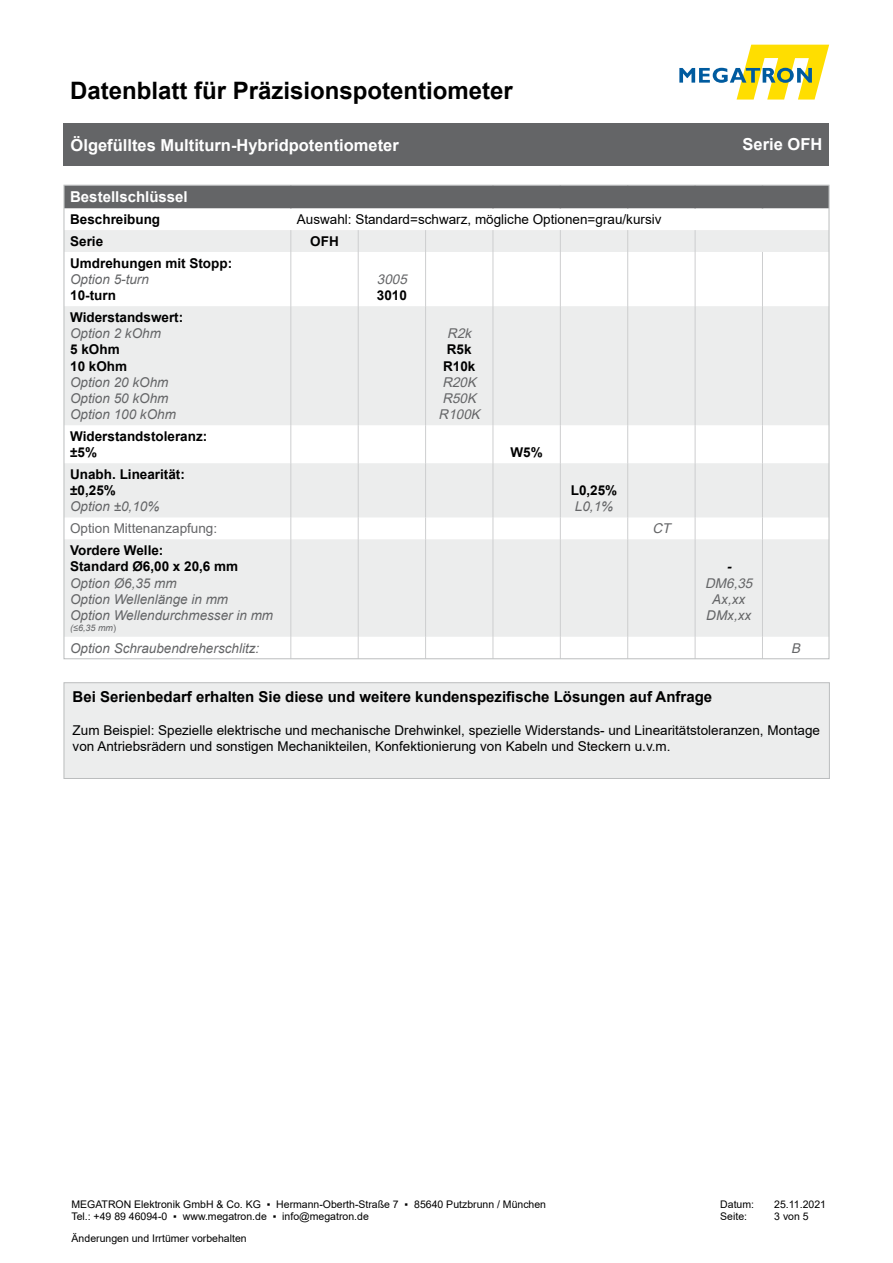
<style>
.page{position:relative;width:893px;height:1263px;background:#fff}
.page>*{position:absolute;margin:0;border:0;box-sizing:border-box;transform-origin:0 0}
.t1{font:700 24px "Arial";color:#000}
.t2{font:700 16.5px "Arial";color:#fff}
.t3{font:700 15px "Arial";color:#000}
.t4{font:700 15px "Arial";color:#fff}
.t5{font:13.5px/16.2px "Arial";color:#000}
.t6{font:italic 13.5px "Arial";color:#646567}
.t7{font:700 13.5px "Arial";color:#000}
.t8{font:italic 13.5px "Arial";color:#646567}
.t9{font:13.5px "Arial";color:#646567}
.t10{font:italic 700 13.5px "Arial";color:#000}
.t11{font:10.5px/12.6px "Arial";color:#000}
.t12{font:italic 9px "Arial";color:#646567}
.s1{font-style:normal}
</style>
<div class="page">
<svg style="left:679px;top:45px;width:150px;height:55px"></svg>
<div style="left:64px;top:123px;width:765px;height:43px;background:#646567"></div>
<svg style="left:66px;top:230px;width:761px;height:407px;fill:#eceded"></svg>
<div style="left:66px;top:187px;width:761px;height:21px;background:#646567"></div>
<svg style="left:291px;top:230px;width:1px;height:22px"></svg>
<svg style="left:358px;top:230px;width:1px;height:22px"></svg>
<svg style="left:425px;top:230px;width:1px;height:22px"></svg>
<svg style="left:493px;top:230px;width:1px;height:22px"></svg>
<svg style="left:560px;top:230px;width:1px;height:22px"></svg>
<svg style="left:627px;top:230px;width:1px;height:22px"></svg>
<svg style="left:695px;top:230px;width:1px;height:22px"></svg>
<hr style="left:291px;top:252px;width:1px;height:54px;background:#cdcecf">
<hr style="left:358px;top:252px;width:1px;height:54px;background:#cdcecf">
<hr style="left:425px;top:252px;width:1px;height:54px;background:#cdcecf">
<hr style="left:493px;top:252px;width:1px;height:54px;background:#cdcecf">
<hr style="left:560px;top:252px;width:1px;height:54px;background:#cdcecf">
<hr style="left:627px;top:252px;width:1px;height:54px;background:#cdcecf">
<hr style="left:291px;top:306px;width:1px;height:119px;background:#cdcecf">
<hr style="left:358px;top:306px;width:1px;height:119px;background:#cdcecf">
<hr style="left:425px;top:306px;width:1px;height:119px;background:#cdcecf">
<hr style="left:493px;top:306px;width:1px;height:119px;background:#cdcecf">
<hr style="left:560px;top:306px;width:1px;height:119px;background:#cdcecf">
<hr style="left:627px;top:306px;width:1px;height:119px;background:#cdcecf">
<hr style="left:291px;top:425px;width:1px;height:38px;background:#cdcecf">
<hr style="left:358px;top:425px;width:1px;height:38px;background:#cdcecf">
<hr style="left:425px;top:425px;width:1px;height:38px;background:#cdcecf">
<hr style="left:493px;top:425px;width:1px;height:38px;background:#cdcecf">
<hr style="left:560px;top:425px;width:1px;height:38px;background:#cdcecf">
<hr style="left:627px;top:425px;width:1px;height:38px;background:#cdcecf">
<hr style="left:291px;top:463px;width:1px;height:54px;background:#cdcecf">
<hr style="left:358px;top:463px;width:1px;height:54px;background:#cdcecf">
<hr style="left:425px;top:463px;width:1px;height:54px;background:#cdcecf">
<hr style="left:493px;top:463px;width:1px;height:54px;background:#cdcecf">
<hr style="left:560px;top:463px;width:1px;height:54px;background:#cdcecf">
<hr style="left:627px;top:463px;width:1px;height:54px;background:#cdcecf">
<svg style="left:291px;top:517px;width:1px;height:22px"></svg>
<svg style="left:358px;top:517px;width:1px;height:22px"></svg>
<svg style="left:425px;top:517px;width:1px;height:22px"></svg>
<svg style="left:493px;top:517px;width:1px;height:22px"></svg>
<svg style="left:560px;top:517px;width:1px;height:22px"></svg>
<svg style="left:627px;top:517px;width:1px;height:22px"></svg>
<hr style="left:291px;top:539px;width:1px;height:98px;background:#cdcecf">
<hr style="left:358px;top:539px;width:1px;height:98px;background:#cdcecf">
<hr style="left:425px;top:539px;width:1px;height:98px;background:#cdcecf">
<hr style="left:493px;top:539px;width:1px;height:98px;background:#cdcecf">
<hr style="left:560px;top:539px;width:1px;height:98px;background:#cdcecf">
<hr style="left:627px;top:539px;width:1px;height:98px;background:#cdcecf">
<svg style="left:291px;top:637px;width:1px;height:20px"></svg>
<svg style="left:358px;top:637px;width:1px;height:20px"></svg>
<svg style="left:425px;top:637px;width:1px;height:20px"></svg>
<svg style="left:493px;top:637px;width:1px;height:20px"></svg>
<svg style="left:560px;top:637px;width:1px;height:20px"></svg>
<svg style="left:627px;top:637px;width:1px;height:20px"></svg>
<hr style="left:695px;top:252px;width:1px;height:54px;background:#cdcecf">
<hr style="left:762px;top:252px;width:1px;height:54px;background:#cdcecf">
<hr style="left:695px;top:306px;width:1px;height:119px;background:#cdcecf">
<hr style="left:762px;top:306px;width:1px;height:119px;background:#cdcecf">
<hr style="left:695px;top:425px;width:1px;height:38px;background:#cdcecf">
<hr style="left:762px;top:425px;width:1px;height:38px;background:#cdcecf">
<hr style="left:695px;top:463px;width:1px;height:54px;background:#cdcecf">
<hr style="left:762px;top:463px;width:1px;height:54px;background:#cdcecf">
<svg style="left:695px;top:517px;width:1px;height:22px"></svg>
<svg style="left:762px;top:517px;width:1px;height:22px"></svg>
<hr style="left:695px;top:539px;width:1px;height:98px;background:#cdcecf">
<hr style="left:762px;top:539px;width:1px;height:98px;background:#cdcecf">
<svg style="left:695px;top:637px;width:1px;height:20px"></svg>
<svg style="left:762px;top:637px;width:1px;height:20px"></svg>
<div style="left:64px;top:682px;width:766px;height:97px;background:#eceded"></div>
<h1 class="t1" style="left:70px;top:73px;width:444px">Datenblatt für Präzisionspotentiometer</h1>
<p class="t2" style="left:71px;top:133px;width:330px">Ölgefülltes Multiturn-Hybridpotentiometer</p>
<p class="t2" style="left:743px;top:133px;width:81px">Serie OFH</p>
<p class="t4" style="left:70px;top:186px;width:119px">Bestellschlüssel</p>
<p class="t7" style="left:70px;top:210px;width:92px">Beschreibung</p>
<p class="t5" style="left:297px;top:211px;width:366px">Auswahl: Standard=schwarz, mögliche Optionen=grau/kursiv</p>
<p class="t7" style="left:70px;top:232px;width:35px">Serie</p>
<p class="t7" style="left:310px;top:232px;width:30px">OFH</p>
<p class="t7" style="left:70px;top:253px;width:164px">Umdrehungen mit Stopp:</p>
<p class="t6" style="left:70px;top:270px;width:80px">Option 5-turn</p>
<p class="t7" style="left:70px;top:286px;width:47px">10-turn</p>
<p class="t8" style="left:377px;top:270px;width:35px">3005</p>
<p class="t7" style="left:377px;top:286px;width:32px">3010</p>
<p class="t7" style="left:70px;top:308px;width:115px">Widerstandswert:</p>
<p class="t6" style="left:70px;top:325px;width:92px">Option 2 kOhm</p>
<p class="t7" style="left:70px;top:340px;width:51px">5 kOhm</p>
<p class="t7" style="left:70px;top:356px;width:59px">10 kOhm</p>
<p class="t6" style="left:70px;top:373px;width:100px">Option 20 kOhm</p>
<p class="t6" style="left:70px;top:389px;width:100px">Option 50 kOhm</p>
<p class="t6" style="left:70px;top:406px;width:107px">Option 100 kOhm</p>
<p class="t8" style="left:447px;top:324px;width:29px">R2k</p>
<p class="t7" style="left:447px;top:340px;width:26px">R5k</p>
<p class="t7" style="left:443px;top:356px;width:34px">R10k</p>
<p class="t8" style="left:442px;top:373px;width:39px">R20K</p>
<p class="t8" style="left:442px;top:389px;width:39px">R50K</p>
<p class="t8" style="left:439px;top:405px;width:47px">R100K</p>
<p class="t7" style="left:70px;top:427px;width:139px">Widerstandstoleranz:</p>
<p class="t7" style="left:70px;top:443px;width:28px">±5%</p>
<p class="t7" style="left:510px;top:443px;width:34px">W5%</p>
<p class="t7" style="left:70px;top:465px;width:116px">Unabh. Linearität:</p>
<p class="t7" style="left:70px;top:481px;width:47px">±0,25%</p>
<p class="t6" style="left:70px;top:498px;width:91px">Option ±0,10%</p>
<p class="t7" style="left:571px;top:481px;width:48px">L0,25%</p>
<p class="t6" style="left:575px;top:498px;width:40px">L0,1%</p>
<p class="t9" style="left:70px;top:519px;width:149px">Option Mittenanzapfung:</p>
<p class="t8" style="left:652px;top:519px;width:23px">CT</p>
<p class="t7" style="left:70px;top:541px;width:95px">Vordere Welle:</p>
<p class="t7" style="left:70px;top:557px;width:170px">Standard Ø6,00 x 20,6 mm</p>
<p class="t6" style="left:70px;top:574px;width:108px">Option Ø6,35 mm</p>
<p class="t6" style="left:70px;top:590px;width:160px">Option Wellenlänge in mm</p>
<p class="t6" style="left:70px;top:606px;width:205px">Option Wellendurchmesser in mm</p>
<p class="t12" style="left:70px;top:622px;width:47px">(≤6,35 mm<span class="s1">)</span></p>
<p class="t10" style="left:726px;top:557px;width:10px">-</p>
<p class="t8" style="left:705px;top:573px;width:53px">DM6,35</p>
<p class="t6" style="left:712px;top:590px;width:35px">Ax,xx</p>
<p class="t6" style="left:706px;top:606px;width:46px">DMx,xx</p>
<p class="t6" style="left:70px;top:639px;width:191px">Option Schraubendreherschlitz:</p>
<p class="t8" style="left:791px;top:638px;width:14px">B</p>
<p class="t3" style="left:73px;top:686px;width:641px">Bei Serienbedarf erhalten Sie diese und weitere kundenspezifische Lösungen auf Anfrage</p>
<p class="t5" style="left:73px;top:722px;width:749px">Zum Beispiel: Spezielle elektrische und mechanische Drehwinkel, spezielle Widerstands- und Linearitätstoleranzen, Montage von Antriebsrädern und sonstigen Mechanikteilen, Konfektionierung von Kabeln und Steckern u.v.m.</p>
<p class="t11" style="left:71px;top:1198px;width:476px">MEGATRON Elektronik GmbH &amp; Co. KG ▪ Hermann-Oberth-Straße 7 ▪ 85640 Putzbrunn / München<br>Tel.: +49 89 46094-0 ▪ www.megatron.de ▪ info@megatron.de</p>
<p class="t11" style="left:720px;top:1198px;width:35px">Datum:</p>
<p class="t11" style="left:774px;top:1198px;width:53px">25.11.2021</p>
<p class="t11" style="left:720px;top:1210px;width:28px">Seite:</p>
<p class="t11" style="left:774px;top:1210px;width:36px">3 von 5</p>
<p class="t11" style="left:72px;top:1232px;width:177px">Änderungen und Irrtümer vorbehalten</p>
</div>
